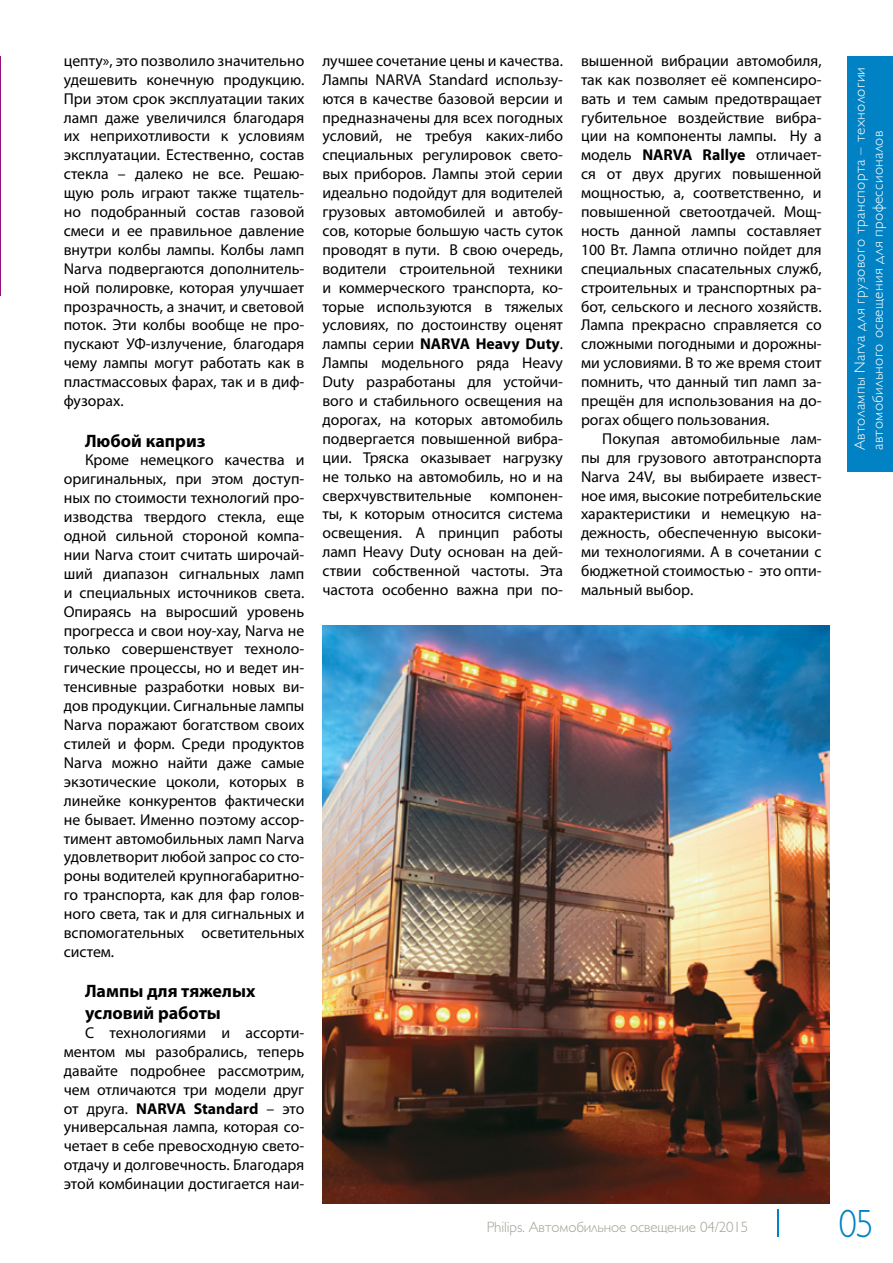
<style>
.page{position:relative;width:893px;height:1263px;background:#fff}
.page>*{position:absolute;margin:0;border:0;box-sizing:border-box;transform-origin:0 0}
.t1{font:300 39.6px "Gill Sans Cyr";color:#0082c4;scale:.91 1}
.t2{font:700 18px/21.6px "Myriad Pro";color:#000}
.t3{font:15.75px/18.9px "Myriad Pro";color:#000;text-align:justify}
.t4{font:300 15px/18px "Gill Sans Cyr";letter-spacing:.025em;color:#fff}
.t5{font:300 15px "Gill Sans Cyr";letter-spacing:-.01em;color:#a2a296}
.s1{font-weight:700}
</style>
<div class="page">
<div style="left:848px;top:56px;width:45px;height:416px;background:#0082c4"></div>
<svg style="left:778px;top:1209px;width:1px;height:27px"></svg>
<hr style="left:0;top:56px;width:1px;height:240px;background:#94127d">
<img style="left:322px;top:625px;width:507px;height:578px">
<p class="t3" style="left:64px;top:51px;width:242px">цепту», это позволило значительно удешевить конечную продукцию.<br>При этом срок эксплуатации таких ламп даже увеличился благодаря их неприхотливости к условиям эксплуатации. Естественно, состав стекла – далеко не все. Решаю&shy;щую роль играют также тщатель&shy;но подобранный состав газовой смеси и ее правильное давление внутри колбы лампы. Колбы ламп Narva подвергаются дополнитель&shy;ной полировке, которая улучшает прозрачность, а значит, и световой поток. Эти колбы вообще не про&shy;пускают УФ-излучение, благодаря чему лампы могут работать как в пластмассовых фарах, так и в диф&shy;фузорах.</p>
<p class="t2" style="left:85px;top:429px;width:122px">Любой каприз</p>
<p class="t3" style="left:64px;top:450px;width:242px;text-indent:21px">Кроме немецкого качества и оригинальных, при этом доступ&shy;ных по стоимости технологий про&shy;изводства твердого стекла, еще одной сильной стороной компа&shy;нии Narva стоит считать широчай&shy;ший диапазон сигнальных ламп и специальных источников света.<br>Опираясь на выросший уровень прогресса и свои ноу-хау, Narva не только совершенствует техноло&shy;гические процессы, но и ведет ин&shy;тенсивные разработки новых ви&shy;дов продукции. Сигнальные лампы Narva поражают богатством своих стилей и форм. Среди продуктов Narva можно найти даже самые экзотические цоколи, которых в линейке конкурентов фактически не бывает. Именно поэтому ассор&shy;тимент автомобильных ламп Narva удовлетворит любой запрос со сто&shy;роны водителей крупногабаритно&shy;го транспорта, как для фар голов&shy;ного света, так и для сигнальных и вспомогательных осветительных систем.</p>
<p class="t2" style="left:85px;top:980px;width:172px">Лампы для тяжелых условий работы</p>
<p class="t3" style="left:64px;top:1023px;width:242px;text-indent:21px">С технологиями и ассорти&shy;ментом мы разобрались, теперь давайте подробнее рассмотрим, чем отличаются три модели друг от друга. <span class="s1">NARVA Standard</span> – это универсальная лампа, которая со&shy;четает в себе превосходную свето&shy;отдачу и долговечность. Благодаря этой комбинации достигается наи-</p>
<p class="t3" style="left:322px;top:51px;width:242px">лучшее сочетание цены и качества.<br>Лампы NARVA Standard использу&shy;ются в качестве базовой версии и предназначены для всех погодных условий, не требуя каких-либо специальных регулировок свето&shy;вых приборов. Лампы этой серии идеально подойдут для водителей грузовых автомобилей и автобу&shy;сов, которые большую часть суток проводят в пути. В свою очередь, водители строительной техники и коммерческого транспорта, ко&shy;торые используются в тяжелых условиях, по достоинству оценят лампы серии <span class="s1">NARVA Heavy Duty</span>.<br>Лампы модельного ряда Heavy Duty разработаны для устойчи&shy;вого и стабильного освещения на дорогах, на которых автомобиль подвергается повышенной вибра&shy;ции. Тряска оказывает нагрузку не только на автомобиль, но и на сверхчувствительные компонен&shy;ты, к которым относится система освещения. А принцип работы ламп Heavy Duty основан на дей&shy;ствии собственной частоты. Эта частота особенно важна при по-</p>
<p class="t3" style="left:581px;top:51px;width:242px">вышенной вибрации автомобиля, так как позволяет её компенсиро&shy;вать и тем самым предотвращает губительное воздействие вибра&shy;ции на компоненты лампы. Ну а модель <span class="s1">NARVA Rallye</span> отличает&shy;ся от двух других повышенной мощностью, а, соответственно, и повышенной светоотдачей. Мощ&shy;ность данной лампы составляет 100 Вт. Лампа отлично пойдет для специальных спасательных служб, строительных и транспортных ра&shy;бот, сельского и лесного хозяйств.<br>Лампа прекрасно справляется со сложными погодными и дорожны&shy;ми условиями. В то же время стоит помнить, что данный тип ламп за&shy;прещён для использования на до&shy;рогах общего пользования.</p>
<p class="t3" style="left:581px;top:429px;width:242px;text-indent:21px">Покупая автомобильные лам&shy;пы для грузового автотранспорта Narva 24V, вы выбираете извест&shy;ное имя, высокие потребительские характеристики и немецкую на&shy;дежность, обеспеченную высоки&shy;ми технологиями. А в сочетании с бюджетной стоимостью - это опти&shy;мальный выбор.</p>
<p class="t5" style="left:487px;top:1218px;width:263px">Philips. Автомобильное освещение 04/2015</p>
<p class="t4" style="left:851px;top:450px;width:385px;rotate:-90deg">Автолампы Narva для грузового транспорта – технологии автомобильного освещения для профессионалов</p>
<h1 class="t1" style="left:839px;top:1201px;width:40px">05</h1>
</div>
